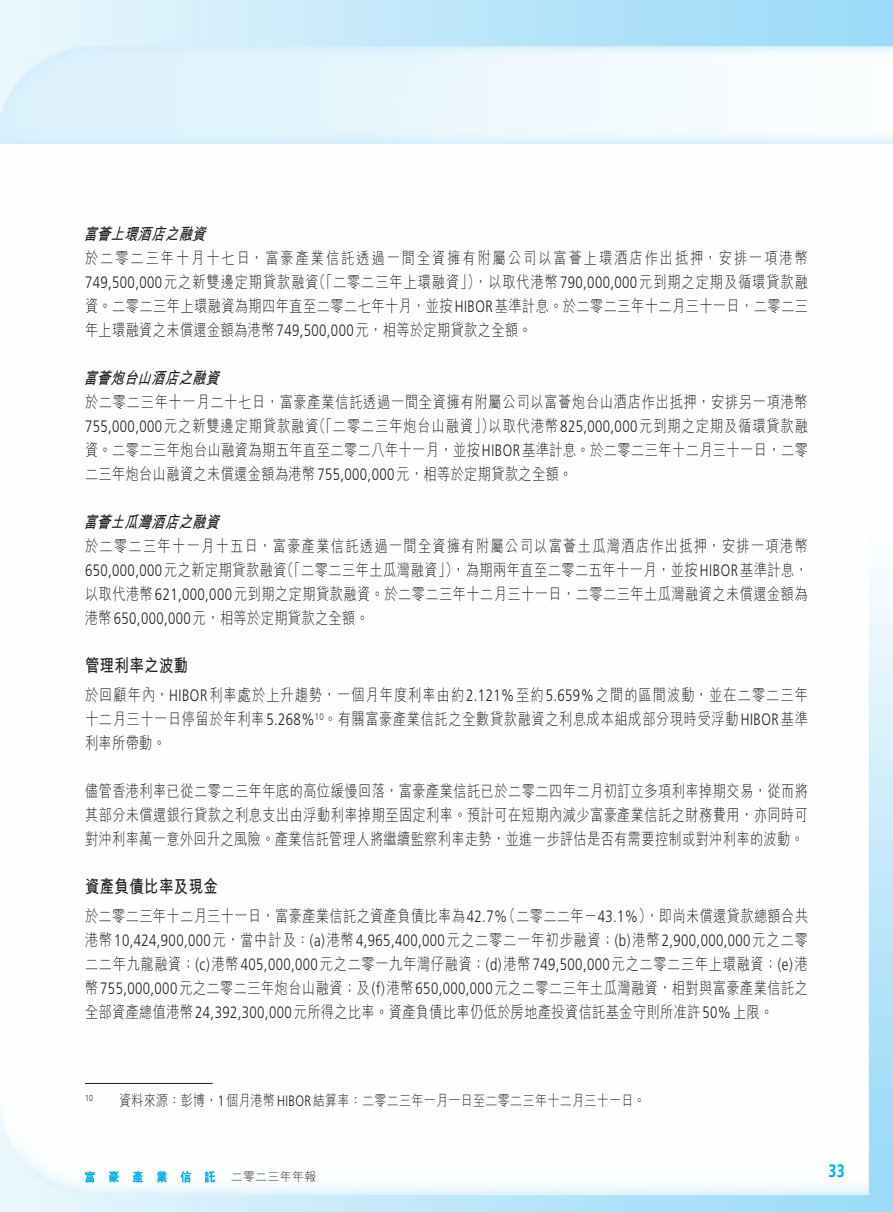
<style>
.page{position:relative;width:893px;height:1212px;background:#fff}
.page>*{position:absolute;margin:0;border:0;box-sizing:border-box;transform-origin:0 0}
._4__副標題{font:700 18px "M Hei HK";letter-spacing:.03em;color:#231f20;scale:.8 1}
.t1{font:700 18px "Frutiger LT Std";color:#00aeef;scale:.8 1}
._1__內文{font:300 16.5px/24px "M Hei HK";letter-spacing:.03em;color:#231f20;text-align:justify;scale:.8 1}
._1__內文-2{font:italic 700 16.5px "M Hei HK";color:#231f20;scale:.8 1}
._1__內文-3{font:300 15px "M Hei HK";letter-spacing:.03em;color:#231f20;scale:.8 1}
.t2{font:300 12px "M Hei HK";letter-spacing:.02em;color:#231f20}
._1__內文-4{font:300 8.7px "Frutiger LT Std";color:#231f20;scale:.8 1}
.s1{font-family:"Frutiger LT Std"}
</style>
<div class="page">
<svg style="left:85px;top:1171px;width:130px;height:11px"></svg>
<hr style="left:85px;top:1083px;width:128px;height:1px;background:#231f20">
<p class="_1__內文-2" style="left:83px;top:222px;width:161px">富薈上環酒店之融資</p>
<p class="_1__內文" style="left:85px;top:246px;width:905px">於二零二三年十月十七日，富豪產業信託透過一間全資擁有附屬公司以富薈上環酒店作出抵押，安排一項港幣<span class="s1">749,500,000</span>元之新雙邊定期貸款融資（「二零二三年上環融資」），以取代港幣<span class="s1">790,000,000</span>元到期之定期及循環貸款融資。二零二三年上環融資為期四年直至二零二七年十月，並按<span class="s1">HIBOR</span>基準計息。於二零二三年十二月三十一日，二零二三年上環融資之未償還金額為港幣<span class="s1">749,500,000</span>元，相等於定期貸款之全額。</p>
<p class="_1__內文-2" style="left:83px;top:366px;width:178px">富薈炮台山酒店之融資</p>
<p class="_1__內文" style="left:85px;top:390px;width:905px">於二零二三年十一月二十七日，富豪產業信託透過一間全資擁有附屬公司以富薈炮台山酒店作出抵押，安排另一項港幣<span class="s1">755,000,000</span>元之新雙邊定期貸款融資（「二零二三年炮台山融資」）以取代港幣<span class="s1">825,000,000</span>元到期之定期及循環貸款融資。二零二三年炮台山融資為期五年直至二零二八年十一月，並按<span class="s1">HIBOR</span>基準計息。於二零二三年十二月三十一日，二零二三年炮台山融資之未償還金額為港幣<span class="s1">755,000,000</span>元，相等於定期貸款之全額。</p>
<p class="_1__內文-2" style="left:83px;top:510px;width:178px">富薈土瓜灣酒店之融資</p>
<p class="_1__內文" style="left:85px;top:534px;width:905px">於二零二三年十一月十五日，富豪產業信託透過一間全資擁有附屬公司以富薈土瓜灣酒店作出抵押，安排一項港幣<span class="s1">650,000,000</span>元之新定期貸款融資（「二零二三年土瓜灣融資」），為期兩年直至二零二五年十一月，並按<span class="s1">HIBOR</span>基準計息，以取代港幣<span class="s1">621,000,000</span>元到期之定期貸款融資。於二零二三年十二月三十一日，二零二三年土瓜灣融資之未償還金額為港幣<span class="s1">650,000,000</span>元，相等於定期貸款之全額。</p>
<p class="_4__副標題" style="left:85px;top:652px;width:131px">管理利率之波動</p>
<p class="_1__內文" style="left:85px;top:683px;width:905px">於回顧年內，<span class="s1">HIBOR</span>利率處於上升趨勢，一個月年度利率由約<span class="s1">2.121%</span>至約<span class="s1">5.659%</span>之間的區間波動，並在二零二三年十二月三十一日停留於年利率<span class="s1">5.268%</span><sup>10</sup>。有關富豪產業信託之全數貸款融資之利息成本組成部分現時受浮動<span class="s1">HIBOR</span>基準利率所帶動。</p>
<p class="_1__內文" style="left:85px;top:779px;width:905px">儘管香港利率已從二零二三年年底的高位緩慢回落，富豪產業信託已於二零二四年二月初訂立多項利率掉期交易，從而將其部分未償還銀行貸款之利息支出由浮動利率掉期至固定利率。預計可在短期內減少富豪產業信託之財務費用，亦同時可對沖利率萬一意外回升之風險。產業信託管理人將繼續監察利率走勢，並進一步評估是否有需要控制或對沖利率的波動。</p>
<p class="_4__副標題" style="left:85px;top:873px;width:168px">資產負債比率及現金</p>
<p class="_1__內文" style="left:85px;top:904px;width:905px">於二零二三年十二月三十一日，富豪產業信託之資產負債比率為<span class="s1">42.7%</span>（二零二二年－<span class="s1">43.1%</span>），即尚未償還貸款總額合共港幣<span class="s1">10,424,900,000</span>元，當中計及：<span class="s1">(a)</span>港幣<span class="s1">4,965,400,000</span>元之二零二一年初步融資；<span class="s1">(b)</span>港幣<span class="s1">2,900,000,000</span>元之二零二二年九龍融資；<span class="s1">(c)</span>港幣<span class="s1">405,000,000</span>元之二零一九年灣仔融資；<span class="s1">(d)</span>港幣<span class="s1">749,500,000</span>元之二零二三年上環融資；<span class="s1">(e)</span>港幣<span class="s1">755,000,000</span>元之二零二三年炮台山融資；及<span class="s1">(f)</span>港幣<span class="s1">650,000,000</span>元之二零二三年土瓜灣融資，相對與富豪產業信託之全部資產總值港幣<span class="s1">24,392,300,000</span>元所得之比率。資產負債比率仍低於房地產投資信託基金守則所准許<span class="s1">50%</span>上限。</p>
<p class="_1__內文-4" style="left:85px;top:1092px;width:11px">10</p>
<p class="_1__內文-3" style="left:119px;top:1092px;width:660px">資料來源：彭博，<span class="s1">1</span>個月港幣<span class="s1">HIBOR</span>結算率：二零二三年一月一日至二零二三年十二月三十一日。</p>
<p class="t2" style="left:231px;top:1170px;width:87px">二零二三年年報</p>
<p class="t1" style="left:828px;top:1160px;width:22px">33</p>
</div>
